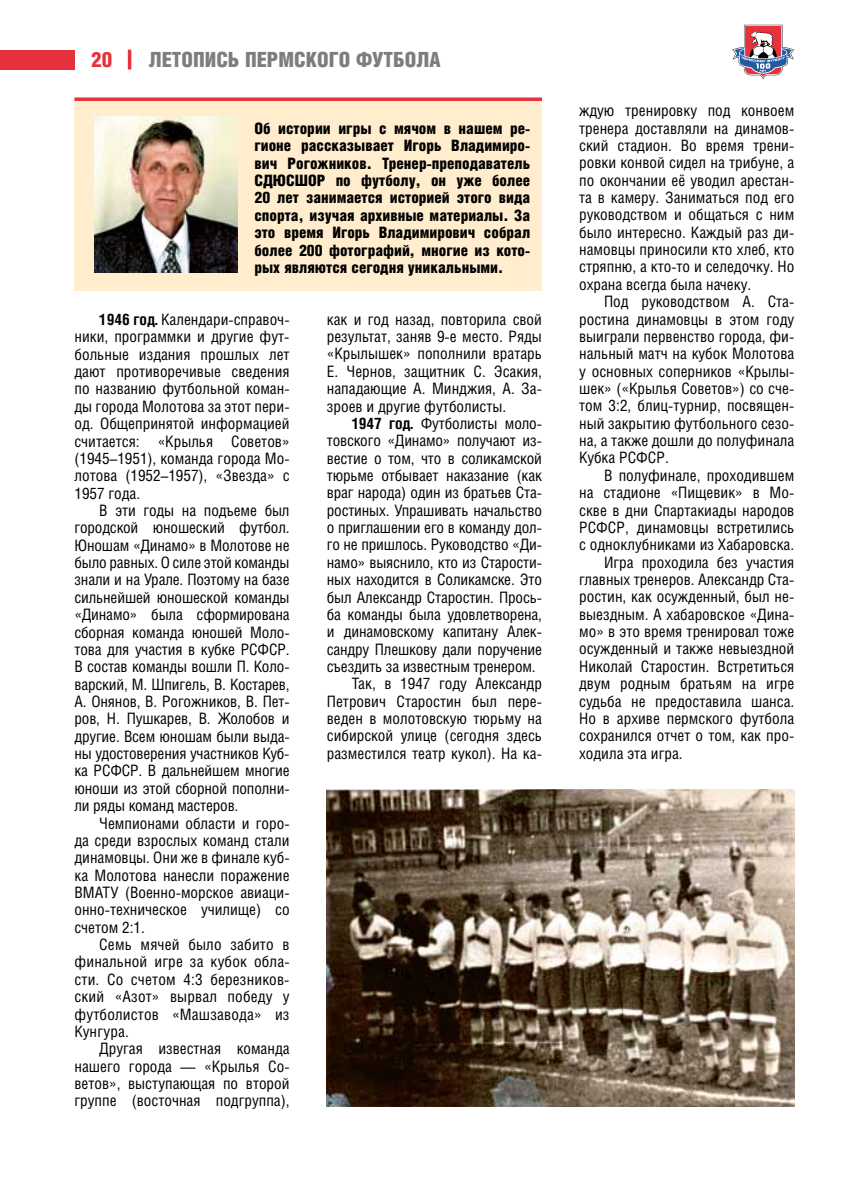
<style>
.page{position:relative;width:844px;height:1191px;background:#fff}
.page>*{position:absolute;margin:0;border:0;box-sizing:border-box;transform-origin:0 0}
.t1{font:900 21px "Helios Cond";color:#7f7c7a}
.t2{font:900 21px "Helios Cond";color:#e5323d}
.t3{font:15.75px/17.3px "Helios Cond";color:#000;text-align:justify}
.t4{font:900 15.75px/17.3px "Helios Cond";color:#000;text-align:justify}
.s1{font-weight:700}
</style>
<div class="page">
<hr style="left:128px;top:50px;width:3px;height:19px;background:#e5323d">
<div style="left:0;top:50px;width:74px;height:19px;background:#e5323d"></div>
<svg style="left:732px;top:25px;width:61px;height:54px"></svg>
<div style="left:74px;top:99px;width:468px;height:191px;background:#ffedcd"></div>
<img style="left:94px;top:117px;width:143px;height:156px">
<svg style="left:74px;top:97px;width:468px;height:4px;fill:#e5323d"></svg>
<img style="left:327px;top:789px;width:467px;height:317px">
<h1 class="t2" style="left:91px;top:47px;width:23px">20</h1>
<h1 class="t1" style="left:149px;top:47px;width:220px">ЛЕТОПИСЬ ПЕРМСКОГО ФУТБ</h1>
<h1 class="t1" style="left:405px;top:47px;width:37px">ОЛА</h1>
<p class="t4" style="left:254px;top:119px;width:277px">Об истории игры с мячом в нашем ре&shy;гионе рассказывает Игорь Владимиро&shy;вич Рогожников. Тренер-преподаватель СДЮСШОР по футболу, он уже более 20 лет занимается историей этого вида спорта, изучая архивные материалы. За это время Игорь Владимирович собрал более 200 фотографий, многие из кото&shy;рых являются сегодня уникальными.</p>
<p class="t3" style="left:74px;top:310px;width:216px;text-indent:25px"><span class="s1">1946 год.</span> Календари-справоч&shy;ники, программки и другие фут&shy;больные издания прошлых лет дают противоречивые сведения по названию футбольной коман&shy;ды города Молотова за этот пери&shy;од. Общепринятой информацией считается: «Крылья Советов» (1945–1951), команда города Мо&shy;лотова (1952–1957), «Звезда» с 1957 года.</p>
<p class="t3" style="left:74px;top:501px;width:216px;text-indent:25px">В эти годы на подъеме был городской юношеский футбол.<br>Юношам «Динамо» в Молотове не было равных. О силе этой команды знали и на Урале. Поэтому на базе сильнейшей юношеской команды «Динамо» была сформирована сборная команда юношей Моло&shy;това для участия в кубке РСФСР.<br>В состав команды вошли П. Коло&shy;варский, М. Шпигель, В. Костарев, А. Онянов, В. Рогожников, В. Пет&shy;ров, Н. Пушкарев, В. Жолобов и другие. Всем юношам были выда&shy;ны удостоверения участников Куб&shy;ка РСФСР. В дальнейшем многие юноши из этой сборной пополни&shy;ли ряды команд мастеров.</p>
<p class="t3" style="left:74px;top:814px;width:216px;text-indent:25px">Чемпионами области и горо&shy;да среди взрослых команд стали динамовцы. Они же в финале куб&shy;ка Молотова нанесли поражение ВМАТУ (Военно-морское авиаци&shy;онно-техническое училище) со счетом 2:1.</p>
<p class="t3" style="left:74px;top:935px;width:216px;text-indent:25px">Семь мячей было забито в финальной игре за кубок обла&shy;сти. Со счетом 4:3 березников&shy;ский «Азот» вырвал победу у футболистов «Машзавода» из Кунгура.</p>
<p class="t3" style="left:74px;top:1039px;width:216px;text-indent:25px">Другая известная команда нашего города — «Крылья Со&shy;ветов», выступающая по второй группе (восточная подгруппа),</p>
<p class="t3" style="left:327px;top:310px;width:216px">как и год назад, повторила свой результат, заняв 9-е место. Ряды «Крылышек» пополнили вратарь Е. Чернов, защитник С. Эсакия, нападающие А. Минджия, А. За&shy;зроев и другие футболисты.</p>
<p class="t3" style="left:351px;top:414px;width:192px"><span class="s1">1947 год.</span> Футболисты моло-</p>
<p class="t3" style="left:327px;top:432px;width:216px">товского «Динамо» получают из-</p>
<p class="t3" style="left:327px;top:449px;width:216px">вестие о том, что в соликамской</p>
<p class="t3" style="left:327px;top:466px;width:216px">тюрьме отбывает наказание (как</p>
<p class="t3" style="left:327px;top:484px;width:216px">враг народа) один из братьев Ста-</p>
<p class="t3" style="left:327px;top:501px;width:216px">ростиных. Упрашивать начальство</p>
<p class="t3" style="left:327px;top:518px;width:216px">о приглашении его в команду дол-</p>
<p class="t3" style="left:327px;top:536px;width:216px">го не пришлось. Руководство «Ди-</p>
<p class="t3" style="left:327px;top:553px;width:216px">намо» выяснило, кто из Старости-</p>
<p class="t3" style="left:327px;top:570px;width:216px">ных находится в Соликамске. Это</p>
<p class="t3" style="left:327px;top:588px;width:216px">был Александр Старостин. Прось-</p>
<p class="t3" style="left:327px;top:605px;width:216px">ба команды была удовлетворена,</p>
<p class="t3" style="left:327px;top:622px;width:216px">и динамовскому капитану Алек-</p>
<p class="t3" style="left:327px;top:640px;width:216px">сандру Плешкову дали поручение</p>
<p class="t3" style="left:327px;top:657px;width:210px">съездить за известным тренером.</p>
<p class="t3" style="left:351px;top:675px;width:192px">Так, в 1947 году Александр</p>
<p class="t3" style="left:327px;top:692px;width:216px">Петрович Старостин был пере-</p>
<p class="t3" style="left:327px;top:709px;width:216px">веден в молотовскую тюрьму на</p>
<p class="t3" style="left:327px;top:727px;width:216px">сибирской улице (сегодня здесь</p>
<p class="t3" style="left:327px;top:744px;width:216px">разместился театр кукол). На ка-</p>
<p class="t3" style="left:579px;top:102px;width:216px">ждую тренировку под конвоем тренера доставляли на динамов&shy;ский стадион. Во время трени&shy;ровки конвой сидел на трибуне, а по окончании её уводил арестан&shy;та в камеру. Заниматься под его руководством и общаться с ним было интересно. Каждый раз ди&shy;намовцы приносили кто хлеб, кто стряпню, а кто-то и селедочку. Но охрана всегда была начеку.</p>
<p class="t3" style="left:579px;top:293px;width:216px;text-indent:25px">Под руководством А. Ста&shy;ростина динамовцы в этом году выиграли первенство города, фи&shy;нальный матч на кубок Молотова у основных соперников «Крылы&shy;шек» («Крылья Советов») со сче&shy;том 3:2, блиц-турнир, посвящен&shy;ный закрытию футбольного сезо&shy;на, а также дошли до полуфинала Кубка РСФСР.</p>
<p class="t3" style="left:604px;top:466px;width:192px">В полуфинале, проходившем</p>
<p class="t3" style="left:579px;top:483px;width:216px">на стадионе «Пищевик» в Мо-</p>
<p class="t3" style="left:579px;top:501px;width:216px">скве в дни Спартакиады народов</p>
<p class="t3" style="left:579px;top:518px;width:216px">РСФСР, динамовцы встретились</p>
<p class="t3" style="left:579px;top:535px;width:216px">с одноклубниками из Хабаровска.</p>
<p class="t3" style="left:604px;top:553px;width:192px">Игра проходила без участия</p>
<p class="t3" style="left:579px;top:570px;width:216px">главных тренеров. Александр Ста-</p>
<p class="t3" style="left:579px;top:588px;width:216px">ростин, как осужденный, был не-</p>
<p class="t3" style="left:579px;top:605px;width:216px">выездным. А хабаровское «Дина-</p>
<p class="t3" style="left:579px;top:622px;width:216px">мо» в это время тренировал тоже</p>
<p class="t3" style="left:579px;top:640px;width:216px">осужденный и также невыездной</p>
<p class="t3" style="left:579px;top:657px;width:216px">Николай Старостин. Встретиться</p>
<p class="t3" style="left:579px;top:674px;width:216px">двум родным братьям на игре</p>
<p class="t3" style="left:579px;top:692px;width:216px">судьба не предоставила шанса.</p>
<p class="t3" style="left:579px;top:709px;width:216px">Но в архиве пермского футбола</p>
<p class="t3" style="left:579px;top:726px;width:216px">сохранился отчет о том, как про-</p>
<p class="t3" style="left:579px;top:744px;width:105px">ходила эта игра.</p>
</div>
